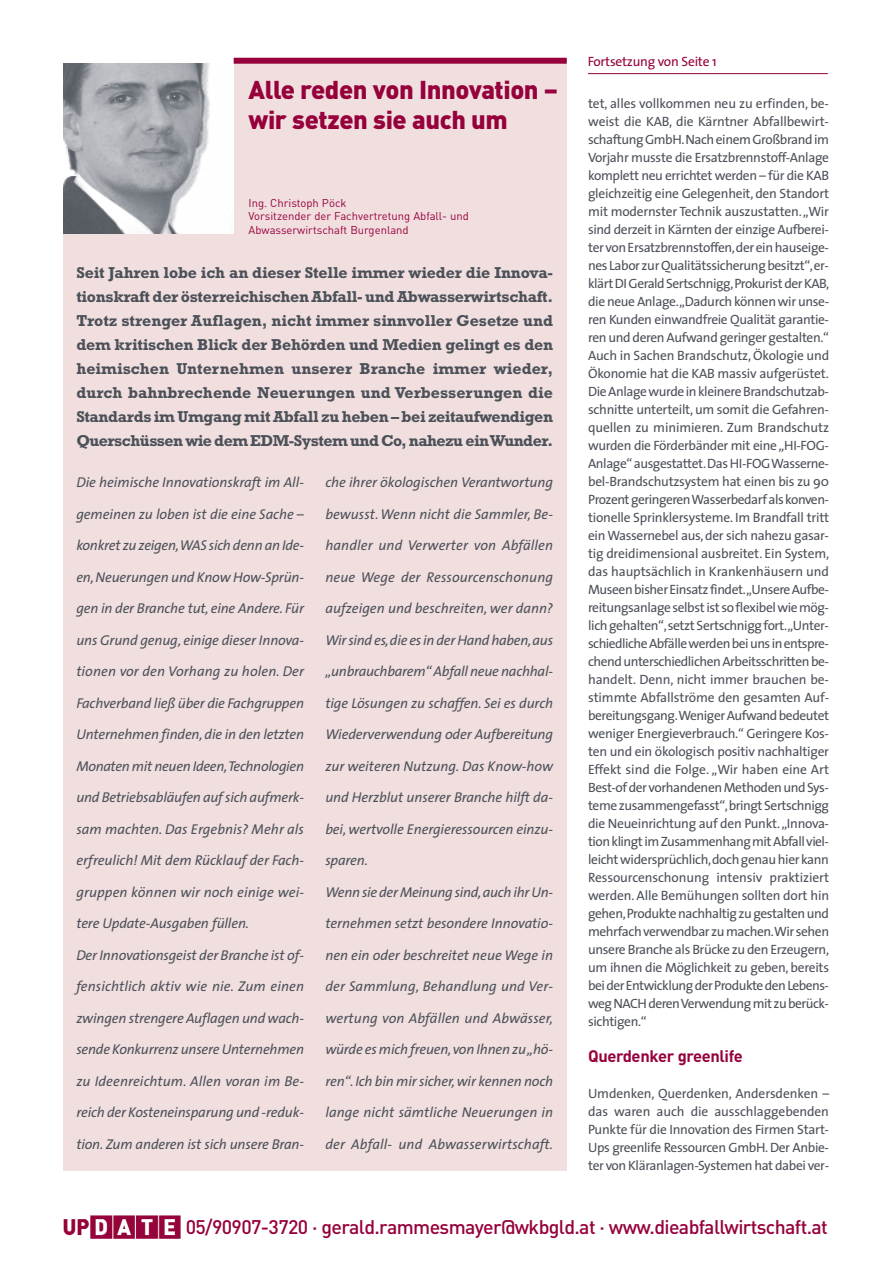
<style>
.page{position:relative;width:893px;height:1263px;background:#fff}
.page>*{position:absolute;margin:0;border:0;box-sizing:border-box;transform-origin:0 0}
.t1{font:900 25.5px/30px "DIN";letter-spacing:-.015em;color:#96013c}
.t2{font:500 19.5px "DIN";letter-spacing:-.03em;color:#96013c}
.t3{font:700 16.5px "DIN";letter-spacing:-.02em;color:#96013c}
.t4{font:700 16.05px/24px "Rockwell";letter-spacing:-.035em;color:#4c5159;text-align:justify}
.t5{font:italic 14.25px "The Sans";letter-spacing:-.01em;color:#4c5159}
.t6{font:13.5px/18px "The Sans";letter-spacing:-.03em;color:#4c5159;text-align:justify}
.t7{font:13.5px "The Sans";letter-spacing:-.02em;color:#96013c}
.t8{font:11.25px/13.5px "DIN";color:#96013c}
</style>
<div class="page">
<div style="left:64px;top:64px;width:503px;height:1106px;background:#f1dfdf"></div>
<img style="left:64px;top:64px;width:170px;height:170px">
<img style="left:63px;top:1215px;width:118px;height:24px">
<div style="left:234px;top:58px;width:333px;height:6px;background:#96013c"></div>
<hr style="left:588px;top:73px;width:240px;height:1px;background:#96013c">
<h1 class="t1" style="left:249px;top:77px;width:311px">Alle reden von Innovation – wir setzen sie auch um</h1>
<p class="t8" style="left:249px;top:197px;width:222px">Ing. Christoph Pöck<br>Vorsitzender der Fachvertretung Abfall- und<br>Abwasserwirtschaft Burgenland</p>
<p class="t4" style="left:76px;top:263px;width:478px">Seit Jahren lobe ich an dieser Stelle immer wieder die Innova&shy;tionskraft der österreichischen Abfall- und Abwasserwirtschaft.<br>Trotz strenger Auflagen, nicht immer sinnvoller Gesetze und dem kritischen Blick der Behörden und Medien gelingt es den heimischen Unternehmen unserer Branche immer wieder, durch bahnbrechende Neuerungen und Verbesserungen die Standards im Umgang mit Abfall zu heben – bei zeitaufwendigen Querschüssen wie dem EDM-System und Co, nahezu ein Wunder.</p>
<p class="t5" style="left:76px;top:477px;width:229px">Die heimische Innovationskraft im All-</p>
<p class="t5" style="left:76px;top:508px;width:229px">gemeinen zu loben ist die eine Sache –</p>
<p class="t5" style="left:76px;top:540px;width:229px">konkret zu zeigen, WAS sich denn an Ide-</p>
<p class="t5" style="left:76px;top:571px;width:229px">en, Neuerungen und Know How-Sprün-</p>
<p class="t5" style="left:76px;top:603px;width:229px">gen in der Branche tut, eine Andere. Für</p>
<p class="t5" style="left:76px;top:634px;width:229px">uns Grund genug, einige dieser Innova-</p>
<p class="t5" style="left:76px;top:666px;width:229px">tionen vor den Vorhang zu holen. Der</p>
<p class="t5" style="left:76px;top:697px;width:229px">Fachverband ließ über die Fachgruppen</p>
<p class="t5" style="left:76px;top:729px;width:229px">Unternehmen finden, die in den letzten</p>
<p class="t5" style="left:76px;top:760px;width:229px">Monaten mit neuen Ideen, Technologien</p>
<p class="t5" style="left:76px;top:792px;width:229px">und Betriebsabläufen auf sich aufmerk-</p>
<p class="t5" style="left:76px;top:823px;width:229px">sam machten. Das Ergebnis? Mehr als</p>
<p class="t5" style="left:76px;top:855px;width:229px">erfreulich! Mit dem Rücklauf der Fach-</p>
<p class="t5" style="left:76px;top:886px;width:229px">gruppen können wir noch einige wei-</p>
<p class="t5" style="left:76px;top:918px;width:174px">tere Update-Ausgaben füllen.</p>
<p class="t5" style="left:76px;top:949px;width:229px">Der Innovationsgeist der Branche ist of-</p>
<p class="t5" style="left:76px;top:981px;width:229px">fensichtlich aktiv wie nie. Zum einen</p>
<p class="t5" style="left:76px;top:1012px;width:229px">zwingen strengere Auflagen und wach-</p>
<p class="t5" style="left:76px;top:1044px;width:229px">sende Konkurrenz unsere Unternehmen</p>
<p class="t5" style="left:76px;top:1075px;width:229px">zu Ideenreichtum. Allen voran im Be-</p>
<p class="t5" style="left:76px;top:1107px;width:229px">reich der Kos teneinsparung und -reduk-</p>
<p class="t5" style="left:76px;top:1138px;width:229px">tion. Zum anderen ist sich unsere Bran-</p>
<p class="t5" style="left:325px;top:477px;width:229px">che ihrer ökologischen Verantwortung</p>
<p class="t5" style="left:325px;top:508px;width:229px">bewusst. Wenn nicht die Sammler, Be-</p>
<p class="t5" style="left:325px;top:540px;width:229px">handler und Verwerter von Abfällen</p>
<p class="t5" style="left:325px;top:571px;width:229px">neue Wege der Ressourcenschonung</p>
<p class="t5" style="left:325px;top:603px;width:229px">aufzeigen und beschreiten, wer dann?</p>
<p class="t5" style="left:325px;top:634px;width:229px">Wir sind es, die es in der Hand haben, aus</p>
<p class="t5" style="left:325px;top:666px;width:229px">„unbrauchbarem“ Abfall neue nachhal-</p>
<p class="t5" style="left:325px;top:697px;width:229px">tige Lösungen zu schaffen. Sei es durch</p>
<p class="t5" style="left:325px;top:729px;width:229px">Wiederverwendung oder Aufbereitung</p>
<p class="t5" style="left:325px;top:760px;width:229px">zur weiteren Nutzung. Das Know-how</p>
<p class="t5" style="left:325px;top:792px;width:229px">und Herzblut unserer Branche hilft da-</p>
<p class="t5" style="left:325px;top:823px;width:229px">bei, wertvolle Energieressourcen einzu-</p>
<p class="t5" style="left:325px;top:855px;width:44px">sparen.</p>
<p class="t5" style="left:325px;top:886px;width:229px">Wenn sie der Meinung sind, auch ihr Un-</p>
<p class="t5" style="left:325px;top:918px;width:229px">ternehmen setzt besondere Innovatio-</p>
<p class="t5" style="left:325px;top:949px;width:229px">nen ein oder beschreitet neue Wege in</p>
<p class="t5" style="left:325px;top:981px;width:229px">der Sammlung, Behandlung und Ver-</p>
<p class="t5" style="left:325px;top:1012px;width:229px">wertung von Abfällen und Abwässer,</p>
<p class="t5" style="left:325px;top:1044px;width:229px">würde es mich freuen, von Ihnen zu „hö-</p>
<p class="t5" style="left:325px;top:1075px;width:229px">ren“. Ich bin mir sicher, wir kennen noch</p>
<p class="t5" style="left:325px;top:1107px;width:229px">lange nicht sämtliche Neuerungen in</p>
<p class="t5" style="left:325px;top:1138px;width:229px">der Abfall- und Abwasserwirtschaft.</p>
<p class="t7" style="left:588px;top:57px;width:131px">Fortsetzung von Seite 1</p>
<p class="t6" style="left:588px;top:96px;width:243px">tet, alles vollkommen neu zu erfinden, be&shy;weist die KAB, die Kärntner Abfallbewirt&shy;schaftung GmbH. Nach einem Großbrand im Vorjahr musste die Ersatzbrennstoff-Anlage komplett neu errichtet werden – für die KAB gleichzeitig eine Gelegenheit, den Standort mit modernster Technik auszustatten. „Wir sind derzeit in Kärnten der einzige Aufberei&shy;ter von Ersatzbrennstoffen, der ein hauseige&shy;nes Labor zur Qualitätssicherung besitzt“, er&shy;klärt DI Gerald Sertschnigg,Prokurist der KAB, die neue Anlage. „Dadurch können wir unse - ren Kunden einwandfreie Qualität garantie&shy;ren und deren Aufwand geringer gestalten.“ Auch in Sachen Brandschutz, Ökologie und Ökonomie hat die KAB massiv aufgerüstet.<br>Die Anlage wurde in kleinere Brandschutzab&shy;schnitte unterteilt, um somit die Gefahren&shy;quellen zu minimieren. Zum Brandschutz wurden die Förderbänder mit eine „HI-FOG-Anlage“ ausgestattet. Das HI-FOG Wasserne&shy;bel-Brandschutzsystem hat einen bis zu 90<br>Prozent geringeren Wasserbedarf als konven&shy;tionelle Sprinklersysteme. Im Brandfall tritt ein Wassernebel aus, der sich nahezu gasar&shy;tig dreidimensional ausbreitet. Ein System, das hauptsächlich in Krankenhäusern und Museen bisher Einsatz findet. „Unsere Aufbe&shy;reitungsanlage selbst ist so flexibel wie mög&shy;lich gehalten“, setzt Sertschnigg fort. „Unter&shy;schiedliche Abfälle werden bei uns in entspre&shy;chend unterschiedlichen Arbeitsschritten be&shy;handelt. Denn, nicht immer brauchen be&shy;stimmte Abfallströme den gesamten Auf&shy;bereitungsgang. Weniger Aufwand bedeutet weniger Energieverbrauch.“ Geringere Kos - ten und ein ökologisch positiv nachhaltiger Effekt sind die Folge. „Wir haben eine Art Best-of der vorhandenen Methoden und Sys - teme zusammengefasst“, bringt Sertschnigg die Neueinrichtung auf den Punkt. „Innova - tion klingt im Zusammenhang mit Abfall viel&shy;leicht widersprüchlich, doch genau hier kann Ressourcenschonung intensiv praktiziert werden. Alle Bemühungen sollten dort hin gehen, Produkte nachhaltig zu gestalten und mehrfach verwendbar zu machen. Wir sehen unsere Branche als Brücke zu den Erzeugern, um ihnen die Möglichkeit zu geben, bereits bei der Entwicklung der Produkte den Lebens&shy;weg NACH deren Verwendung mit zu berück&shy;sichtigen.“</p>
<p class="t3" style="left:588px;top:1050px;width:156px">Querdenker greenlife</p>
<p class="t6" style="left:588px;top:1086px;width:243px">Umdenken, Querdenken, Andersdenken – das waren auch die ausschlaggebenden Punkte für die Innovation des Firmen Start-Ups greenlife Ressourcen GmbH. Der Anbie&shy;ter von Kläranlagen-Systemen hat dabei ver-</p>
<h2 class="t2" style="left:186px;top:1220px;width:644px">05/90907-3720 · gerald.rammesmayer@wkbgld.at · www.dieabfallwirtschaft.at</h2>
</div>
